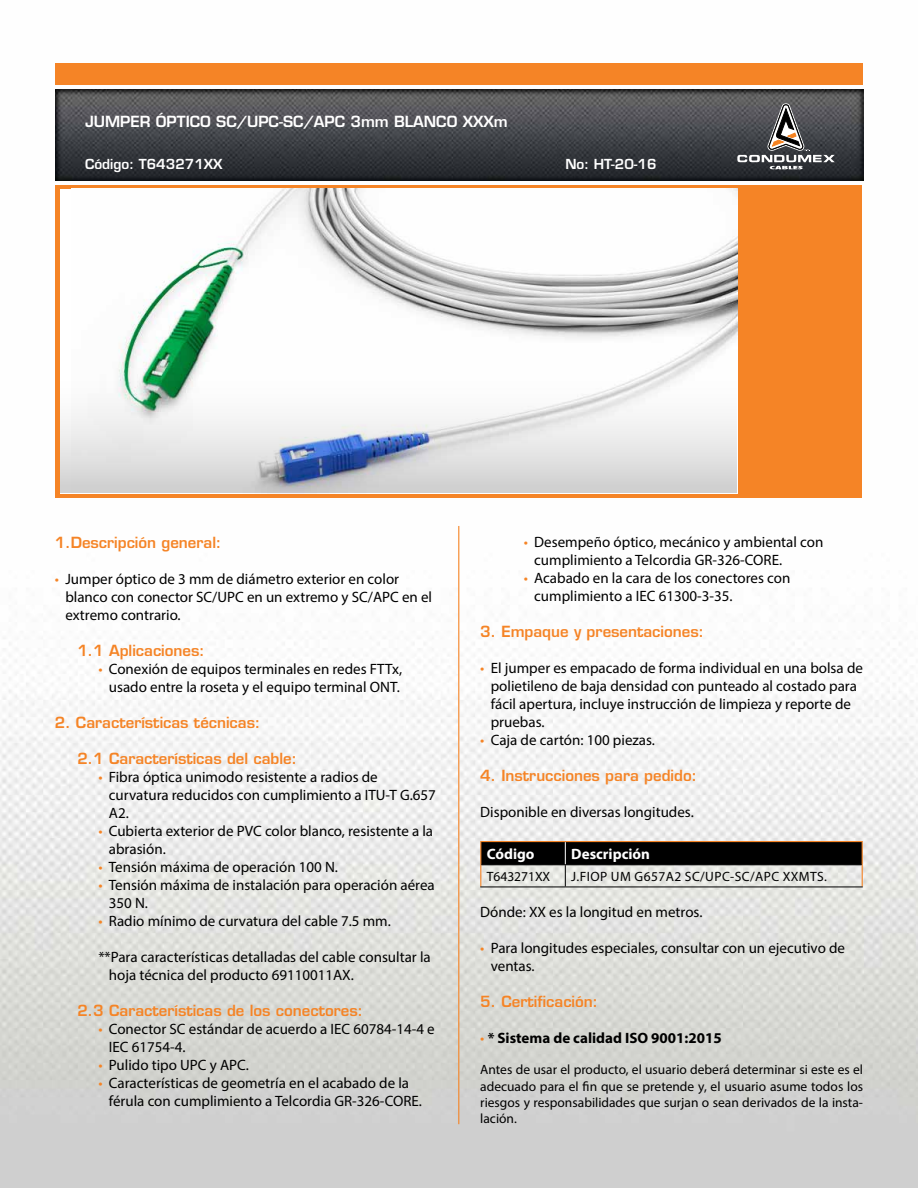
<style>
.page{position:relative;width:918px;height:1188px;background:#fff}
.page>*{position:absolute;margin:0;border:0;box-sizing:border-box;transform-origin:0 0}
.t1{font:15px/18px "Myriad Pro";color:#000}
.t2{font:600 15px "Eurostile";color:#f58426}
.t3{font:600 15px "Eurostile";color:#fff}
.t4{font:700 15px "Myriad Pro";color:#000}
.t5{font:700 15px "Myriad Pro";color:#fff}
.t6{font:13.5px/16.2px "Myriad Pro";color:#000;text-align:justify}
.t7{font:13.5px "Myriad Pro";letter-spacing:.03em;color:#000}
.t8{font:600 13.5px "Eurostile";color:#fff}
.s1{color:#f58426}
.s2{font-weight:400;color:#f58426}
</style>
<div class="page">
<img style="left:0;top:63px;width:918px;height:1125px">
<div style="left:56px;top:185px;width:806px;height:312px;background:#f58426"></div>
<div style="left:56px;top:64px;width:807px;height:21px;background:#f58426"></div>
<img style="left:56px;top:89px;width:807px;height:91px">
<hr style="left:458px;top:526px;width:1px;height:598px;background:#f58426">
<svg style="left:737px;top:103px;width:98px;height:66px;background:#5e5e60"></svg>
<hr style="left:480px;top:841px;width:85px;height:1px;background:#f58426">
<hr style="left:565px;top:841px;width:298px;height:1px;background:#f58426">
<svg style="left:480px;top:842px;width:383px;height:45px;background:#6e6e6b"></svg>
<hr style="left:480px;top:887px;width:85px;height:1px;background:#000">
<hr style="left:565px;top:887px;width:298px;height:1px;background:#000">
<img style="left:71px;top:189px;width:666px;height:109px">
<svg style="left:60px;top:298px;width:677px;height:195px;background:#dde1e2"></svg>
<p class="t3" style="left:85px;top:112px;width:424px">JUMPER ÓPTICO SC/UPC-SC/APC 3mm BLANCO XXXm</p>
<p class="t8" style="left:85px;top:156px;width:139px">Código: T643271XX</p>
<p class="t8" style="left:565px;top:156px;width:93px">No: HT-20-16</p>
<p class="t2" style="left:55px;top:533px;width:168px">1.Descripción general:</p>
<p class="t1" style="left:65px;top:569px;width:368px;text-indent:-10px"><span class="s1">•</span> Jumper óptico de 3 mm de diámetro exterior en color blanco con conector SC/UPC en un extremo y SC/APC en el extremo contrario.</p>
<p class="t2" style="left:77px;top:641px;width:129px">1.1 Aplicaciones:</p>
<p class="t1" style="left:98px;top:659px;width:305px;text-align:center"><span class="s1">•</span> Conexión de equipos terminales en redes FTTx, usado entre la roseta y el equipo terminal ONT.</p>
<p class="t2" style="left:55px;top:713px;width:207px">2. Características técnicas:</p>
<p class="t2" style="left:77px;top:749px;width:221px">2.1 Características del cable:</p>
<p class="t1" style="left:109px;top:767px;width:329px;text-indent:-10px"><span class="s1">•</span> Fibra óptica unimodo resistente a radios de curvatura reducidos con cumplimiento a ITU-T G.657<br>A2.</p>
<p class="t1" style="left:109px;top:821px;width:326px;text-indent:-10px"><span class="s1">•</span> Cubierta exterior de PVC color blanco, resistente a la abrasión.</p>
<p class="t1" style="left:98px;top:857px;width:241px"><span class="s1">•</span> Tensión máxima de operación 100 N.</p>
<p class="t1" style="left:109px;top:875px;width:327px;text-indent:-10px"><span class="s1">•</span> Tensión máxima de instalación para operación aérea<br>350 N.</p>
<p class="t1" style="left:98px;top:911px;width:294px"><span class="s1">•</span> Radio mínimo de curvatura del cable 7.5 mm.</p>
<p class="t1" style="left:109px;top:947px;width:323px;text-indent:-10px">**Para características detalladas del cable consultar la hoja técnica del producto 69110011AX.</p>
<p class="t2" style="left:77px;top:1001px;width:287px">2.3 Características de los conectores:</p>
<p class="t1" style="left:109px;top:1019px;width:327px;text-indent:-10px"><span class="s1">•</span> Conector SC estándar de acuerdo a IEC 60784-14-4 e<br>IEC 61754-4.</p>
<p class="t1" style="left:98px;top:1055px;width:152px"><span class="s1">•</span> Pulido tipo UPC y APC.</p>
<p class="t1" style="left:109px;top:1073px;width:315px;text-indent:-10px"><span class="s1">•</span> Características de geometría en el acabado de la férula con cumplimiento a Telcordia GR-326-CORE.</p>
<p class="t1" style="left:534px;top:533px;width:291px;text-indent:-11px"><span class="s1">•</span> Desempeño óptico, mecánico y ambiental con cumplimiento a Telcordia GR-326-CORE.</p>
<p class="t1" style="left:534px;top:569px;width:258px;text-indent:-11px"><span class="s1">•</span> Acabado en la cara de los conectores con cumplimiento a IEC 61300-3-35.</p>
<p class="t2" style="left:480px;top:622px;width:225px">3. Empaque y presentaciones:</p>
<p class="t1" style="left:491px;top:659px;width:374px;text-indent:-11px"><span class="s1">•</span> El jumper es empacado de forma individual en una bolsa de polietileno de baja densidad con punteado al costado para fácil apertura, incluye instrucción de limpieza y reporte de pruebas.</p>
<p class="t1" style="left:480px;top:731px;width:176px"><span class="s1">•</span> Caja de cartón: 100 piezas.</p>
<p class="t2" style="left:480px;top:766px;width:218px">4. Instrucciones para pedido:</p>
<p class="t1" style="left:480px;top:803px;width:215px">Disponible en diversas longitudes.</p>
<p class="t5" style="left:487px;top:844px;width:49px">Código</p>
<p class="t5" style="left:571px;top:844px;width:80px">Descripción</p>
<p class="t6" style="left:487px;top:868px;width:65px">T643271XX</p>
<p class="t7" style="left:571px;top:868px;width:257px">J.FIOP UM G657A2 SC/UPC-SC/APC XXMTS.</p>
<p class="t1" style="left:480px;top:903px;width:224px">Dónde: XX es la longitud en metros.</p>
<p class="t1" style="left:491px;top:939px;width:356px;text-indent:-10px"><span class="s1">•</span> Para longitudes especiales, consultar con un ejecutivo de ventas.</p>
<p class="t2" style="left:480px;top:992px;width:119px">5. Certificación:</p>
<p class="t4" style="left:480px;top:1028px;width:243px"><span class="s2">•</span> * Sistema de calidad ISO 9001:2015</p>
<p class="t6" style="left:480px;top:1062px;width:384px">Antes de usar el producto, el usuario deberá determinar si este es el adecuado para el fin que se pretende y, el usuario asume todos los riesgos y responsabilidades que surjan o sean derivados de la insta&shy;lación.</p>
</div>
